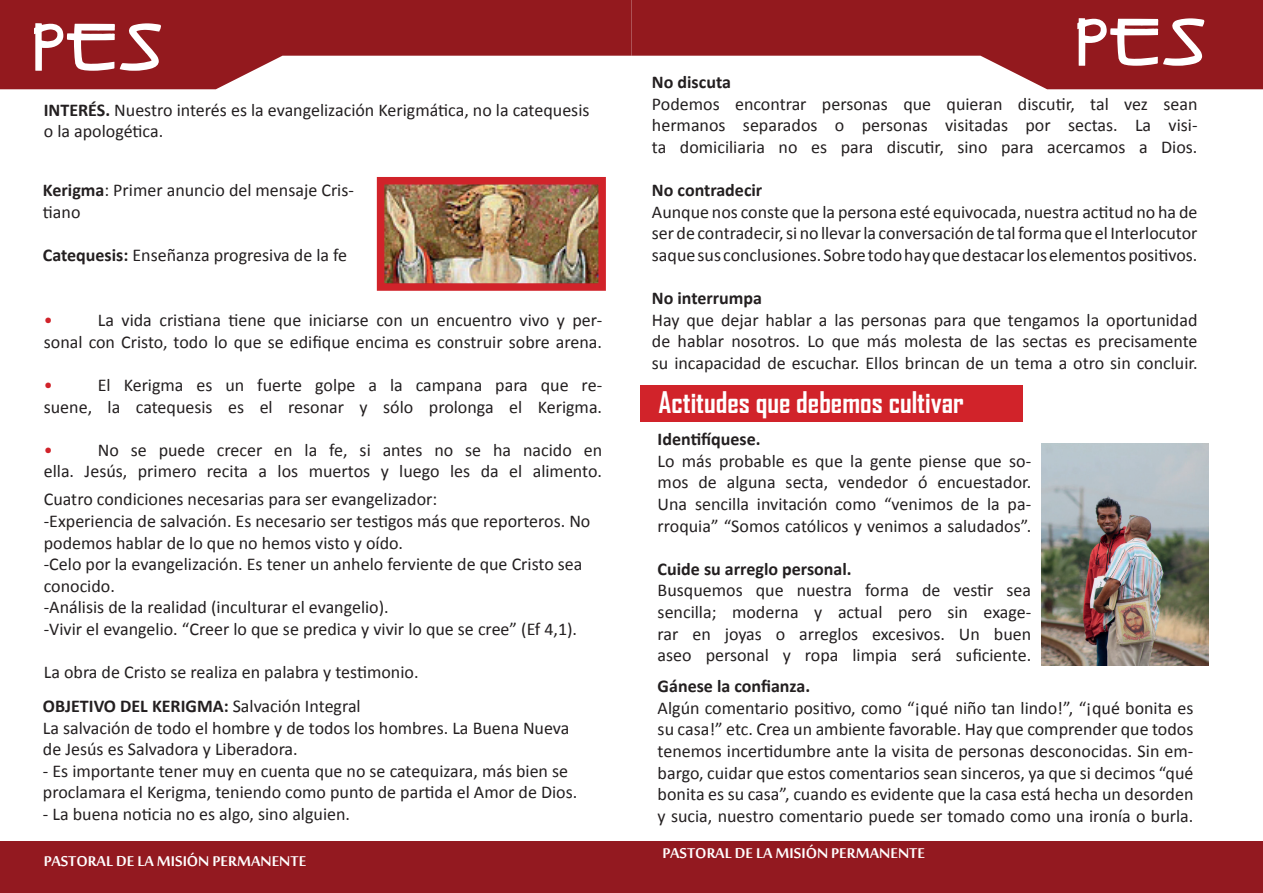
<style>
.page{position:relative;width:1263px;height:893px;background:#fff}
.page>*{position:absolute;margin:0;border:0;box-sizing:border-box;transform-origin:0 0}
.t1{font:67.5px "Castelani";color:#fff}
.t2{font:700 28.5px "Agency FB";color:#fff}
.t3{font:700 19.5px "Sakkal Majalla";color:#fff}
.t4{font:18px/21.6px "Calibri";color:#231f20;text-align:justify}
.t5{font:700 18px "Calibri";color:#231f20}
.t6{font:18px "Calibri";color:#d1232a}
.s1{font-weight:700}
</style>
<div class="page">
<svg style="left:0;top:0;width:631px;height:89px;fill:#93191e"></svg>
<svg style="left:631px;top:0;width:632px;height:89px;fill:#93191e"></svg>
<div style="left:0;top:842px;width:1263px;height:51px;background:#931920"></div>
<img style="left:386px;top:186px;width:211px;height:96px">
<div style="left:377px;top:177px;width:229px;height:114px;border:8px solid #d1232a"></div>
<div style="left:640px;top:385px;width:383px;height:36px;background:#d1232a"></div>
<img style="left:1042px;top:444px;width:167px;height:222px">
<h1 class="t1" style="left:34px;top:14px;width:132px">PES</h1>
<h1 class="t1" style="left:1077px;top:9px;width:132px">PES</h1>
<p class="t4" style="left:44px;top:99px;width:547px"><span class="s1">INTERÉS.</span> Nuestro interés es la evangelización Kerigmática, no la catequesis o la apologética.</p>
<p class="t4" style="left:43px;top:180px;width:312px"><span class="s1">Kerigma</span>: Primer anuncio del mensaje Cris&shy;tiano</p>
<p class="t4" style="left:43px;top:244px;width:306px"><span class="s1">Catequesis:</span> Enseñanza progresiva de la fe</p>
<p class="t4" style="left:44px;top:309px;width:560px;text-align:right">La vida cristiana tiene que iniciarse con un encuentro vivo y per-<br>sonal con Cristo, todo lo que se edifique encima es construir sobre arena.</p>
<p class="t6" style="left:44px;top:374px;width:10px">•</p>
<p class="t6" style="left:44px;top:309px;width:10px">•</p>
<p class="t4" style="left:44px;top:374px;width:560px;text-align:right">El Kerigma es un fuerte golpe a la campana para que re-<br>suene, la catequesis es el resonar y sólo prolonga el Kerigma.</p>
<p class="t6" style="left:44px;top:438px;width:10px">•</p>
<p class="t4" style="left:44px;top:439px;width:560px;text-align:right">No se puede crecer en la fe, si antes no se ha nacido en<br>ella. Jesús, primero recita a los muertos y luego les da el alimento.</p>
<p class="t4" style="left:44px;top:489px;width:548px;text-align:left">Cuatro condiciones necesarias para ser evangelizador:<br>-Experiencia de salvación. Es necesario ser testigos más que reporteros. No podemos hablar de lo que no hemos visto y oído.<br>-Celo por la evangelización. Es tener un anhelo ferviente de que Cristo sea conocido.<br>-Análisis de la realidad (inculturar el evangelio).<br>-Vivir el evangelio. “Creer lo que se predica y vivir lo que se cree” (Ef 4,1).</p>
<p class="t4" style="left:44px;top:662px;width:376px">La obra de Cristo se realiza en palabra y testimonio.</p>
<p class="t4" style="left:43px;top:695px;width:528px;text-align:left"><span class="s1">OBJETIVO DEL KERIGMA:</span> Salvación Integral<br>La salvación de todo el hombre y de todos los hombres. La Buena Nueva de Jesús es Salvadora y Liberadora.</p>
<p class="t4" style="left:43px;top:760px;width:536px">- Es importante tener muy en cuenta que no se catequizara, más bien se proclamara el Kerigma, teniendo como punto de partida el Amor de Dios.</p>
<p class="t4" style="left:43px;top:803px;width:309px">- La buena noticia no es algo, sino alguien.</p>
<p class="t3" style="left:44px;top:850px;width:264px">PASTORAL DE LA MISIÓN PERMANENTE</p>
<p class="t5" style="left:652px;top:71px;width:81px">No discuta</p>
<p class="t4" style="left:652px;top:93px;width:547px">Podemos encontrar personas que quieran discutir, tal vez sean hermanos separados o personas visitadas por sectas. La visi&shy;ta domiciliaria no es para discutir, sino para acercamos a Dios.</p>
<p class="t5" style="left:652px;top:179px;width:112px">No contradecir</p>
<p class="t4" style="left:652px;top:201px;width:547px">Aunque nos conste que la persona esté equivocada, nuestra actitud no ha de ser de contradecir, si no llevar la conversación de tal forma que el Interlocutor saque sus conclusiones. Sobre todo hay que destacar los elementos positivos.</p>
<p class="t5" style="left:652px;top:287px;width:112px">No interrumpa</p>
<p class="t4" style="left:652px;top:309px;width:547px">Hay que dejar hablar a las personas para que tengamos la oportunidad de hablar nosotros. Lo que más molesta de las sectas es precisamente su incapacidad de escuchar. Ellos brincan de un tema a otro sin concluir.</p>
<h2 class="t2" style="left:659px;top:385px;width:307px">Actitudes que debemos cultivar</h2>
<p class="t5" style="left:658px;top:428px;width:104px">Identifíquese.</p>
<p class="t4" style="left:658px;top:450px;width:375px">Lo más probable es que la gente piense que so&shy;mos de alguna secta, vendedor ó encuestador.<br>Una sencilla invitación como “venimos de la pa&shy;rroquia” “Somos católicos y venimos a saludados”.</p>
<p class="t5" style="left:658px;top:557px;width:196px">Cuide su arreglo personal.</p>
<p class="t4" style="left:658px;top:580px;width:375px">Busquemos que nuestra forma de vestir sea sencilla; moderna y actual pero sin exage&shy;rar en joyas o arreglos excesivos. Un buen aseo personal y ropa limpia será suficiente.</p>
<p class="t5" style="left:658px;top:675px;width:154px">Gánese la confianza.</p>
<p class="t4" style="left:658px;top:697px;width:537px">Algún comentario positivo, como “¡qué niño tan lindo!”, “¡qué bonita es su casa!” etc. Crea un ambiente favorable. Hay que comprender que todos tenemos incertidumbre ante la visita de personas desconocidas. Sin em&shy;bargo, cuidar que estos comentarios sean sinceros, ya que si decimos “qué bonita es su casa”, cuando es evidente que la casa está hecha un desorden y sucia, nuestro comentario puede ser tomado como una ironía o burla.</p>
<p class="t3" style="left:662px;top:843px;width:264px">PASTORAL DE LA MISIÓN PERMANENTE</p>
</div>
